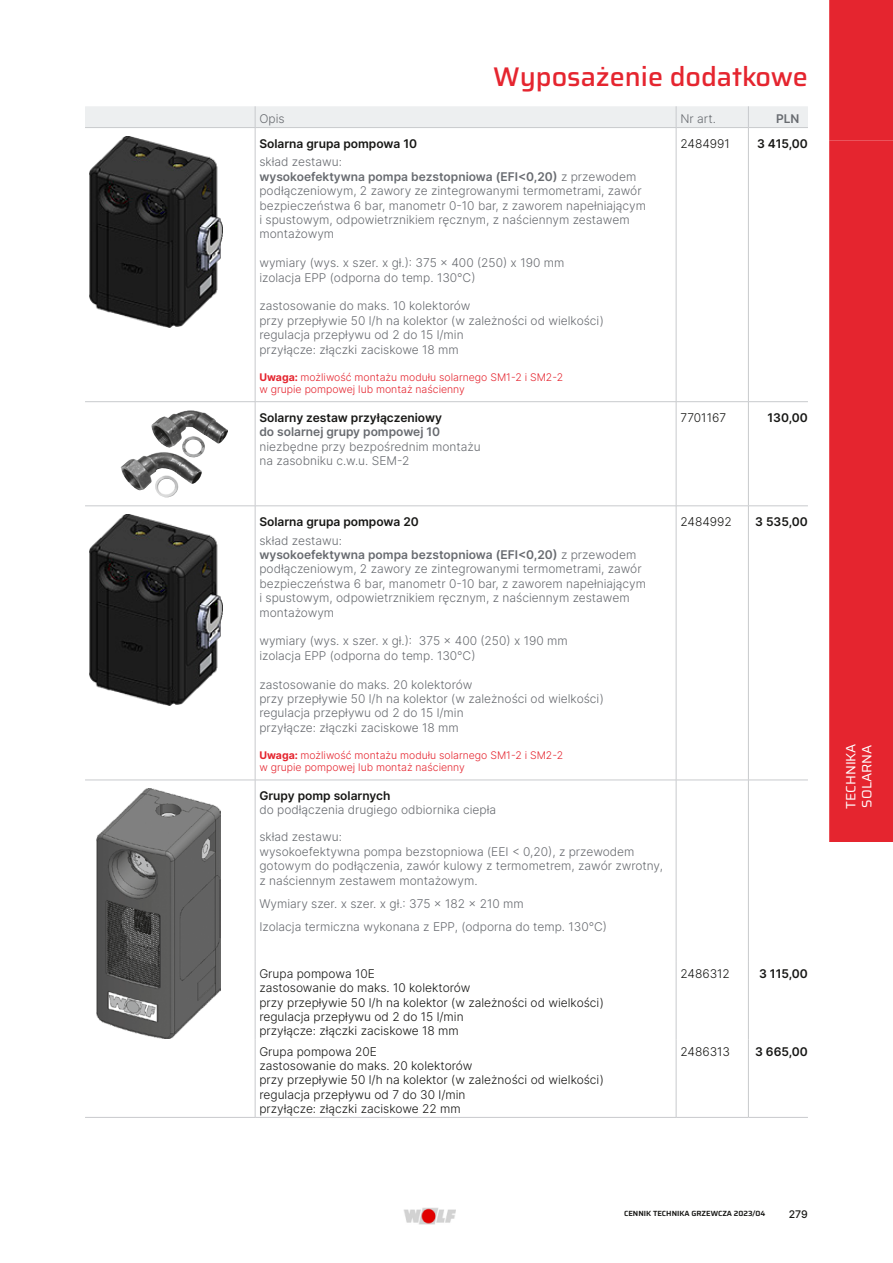
<style>
.page{position:relative;width:893px;height:1263px;background:#fff}
.page>*{position:absolute;margin:0;border:0;box-sizing:border-box;transform-origin:0 0}
.t1{font:500 27px "Saira";color:#e5252f}
.t2{font:13.5px/16.2px "Saira";color:#fff}
.t3{font:300 12px/14.4px "Inter";color:#686b70}
.t4{font:300 12px/14.4px "Inter";color:#171715}
.t5{font:600 12px "Inter";color:#171715}
.t6{font:600 12px "Inter";color:#686b70}
.t7{font:300 10.5px/12.6px "Inter";color:#e5252f}
.t8{font:500 10.5px "Inter";color:#171715}
.t9{font:600 7.5px "Saira";color:#171715}
.s1{font-weight:600}
.s2{font-weight:700}
</style>
<div class="page">
<img style="left:404px;top:1208px;width:51px;height:16px">
<div style="left:829px;top:0;width:64px;height:842px;background:#e5252f"></div>
<hr style="left:255px;top:128px;width:1px;height:273px;background:#c8cacd">
<hr style="left:676px;top:128px;width:1px;height:273px;background:#c8cacd">
<hr style="left:748px;top:128px;width:1px;height:273px;background:#c8cacd">
<hr style="left:85px;top:401px;width:170px;height:1px;background:#c8cacd">
<hr style="left:255px;top:401px;width:421px;height:1px;background:#c8cacd">
<hr style="left:255px;top:402px;width:1px;height:104px;background:#c8cacd">
<hr style="left:676px;top:401px;width:72px;height:1px;background:#c8cacd">
<hr style="left:676px;top:402px;width:1px;height:104px;background:#c8cacd">
<hr style="left:748px;top:401px;width:60px;height:1px;background:#c8cacd">
<hr style="left:748px;top:402px;width:1px;height:104px;background:#c8cacd">
<hr style="left:85px;top:506px;width:170px;height:1px;background:#c8cacd">
<hr style="left:255px;top:506px;width:421px;height:1px;background:#c8cacd">
<hr style="left:255px;top:506px;width:1px;height:274px;background:#c8cacd">
<hr style="left:676px;top:506px;width:72px;height:1px;background:#c8cacd">
<hr style="left:676px;top:506px;width:1px;height:274px;background:#c8cacd">
<hr style="left:748px;top:506px;width:60px;height:1px;background:#c8cacd">
<hr style="left:748px;top:506px;width:1px;height:274px;background:#c8cacd">
<hr style="left:85px;top:780px;width:170px;height:1px;background:#c8cacd">
<hr style="left:85px;top:1117px;width:170px;height:1px;background:#c8cacd">
<hr style="left:255px;top:780px;width:421px;height:1px;background:#c8cacd">
<hr style="left:255px;top:780px;width:1px;height:182px;background:#c8cacd">
<hr style="left:676px;top:780px;width:72px;height:1px;background:#c8cacd">
<hr style="left:676px;top:780px;width:1px;height:182px;background:#c8cacd">
<hr style="left:748px;top:780px;width:60px;height:1px;background:#c8cacd">
<hr style="left:748px;top:780px;width:1px;height:182px;background:#c8cacd">
<hr style="left:255px;top:962px;width:1px;height:78px;background:#c8cacd">
<hr style="left:676px;top:962px;width:1px;height:78px;background:#c8cacd">
<hr style="left:748px;top:962px;width:1px;height:78px;background:#c8cacd">
<hr style="left:255px;top:1040px;width:1px;height:77px;background:#c8cacd">
<hr style="left:676px;top:1040px;width:1px;height:77px;background:#c8cacd">
<hr style="left:748px;top:1040px;width:1px;height:77px;background:#c8cacd">
<hr style="left:255px;top:1117px;width:421px;height:1px;background:#c8cacd">
<hr style="left:676px;top:1117px;width:72px;height:1px;background:#c8cacd">
<hr style="left:748px;top:1117px;width:60px;height:1px;background:#c8cacd">
<div style="left:85px;top:106px;width:723px;height:21px;background:#edeff0"></div>
<hr style="left:85px;top:127px;width:170px;height:1px;background:#c8cacd">
<hr style="left:255px;top:127px;width:421px;height:1px;background:#c8cacd">
<hr style="left:676px;top:127px;width:72px;height:1px;background:#c8cacd">
<hr style="left:748px;top:127px;width:60px;height:1px;background:#c8cacd">
<img style="left:89px;top:136px;width:134px;height:191px">
<img style="left:151px;top:410px;width:61px;height:38px">
<img style="left:89px;top:514px;width:134px;height:191px">
<img style="left:96px;top:788px;width:124px;height:251px">
<h1 class="t1" style="left:493px;top:55px;width:316px">Wyposażenie dodatkowe</h1>
<p class="t3" style="left:259px;top:111px;width:27px">Opis</p>
<p class="t3" style="left:680px;top:111px;width:37px">Nr art.</p>
<p class="t6" style="left:776px;top:110px;width:25px">PLN</p>
<p class="t5" style="left:259px;top:135px;width:159px">Solarna grupa pompowa 10</p>
<p class="t3" style="left:259px;top:155px;width:388px">skład zestawu:<br><span class="s1">wysokoefektywna pompa bezstopniowa (EFI&lt;0,20)</span> z przewodem podłączeniowym, 2 zawory ze zintegrowanymi termometrami, zawór bezpieczeństwa 6 bar, manometr 0-10 bar, z zaworem napełniającym i spustowym, odpowietrznikiem ręcznym, z naściennym zestawem montażowym</p>
<p class="t3" style="left:259px;top:255px;width:306px">wymiary (wys. x szer. x gł.): 375 x 400 (250) x 190 mm izolacja EPP (odporna do temp. 130°C)</p>
<p class="t3" style="left:259px;top:299px;width:346px">zastosowanie do maks. 10 kolektorów<br>przy przepływie 50 l/h na kolektor (w zależności od wielkości) regulacja przepływu od 2 do 15 l/min<br>przyłącze: złączki zaciskowe 18 mm</p>
<p class="t7" style="left:259px;top:370px;width:305px"><span class="s2">Uwaga:</span> możliwość montażu modułu solarnego SM1-2 i SM2-2 w grupie pompowej lub montaż naścienny</p>
<p class="t4" style="left:680px;top:136px;width:51px">2484991</p>
<p class="t5" style="left:757px;top:135px;width:52px">3 415,00</p>
<p class="t5" style="left:259px;top:409px;width:184px">Solarny zestaw przyłączeniowy</p>
<p class="t6" style="left:259px;top:423px;width:182px">do solarnej grupy pompowej 10</p>
<p class="t3" style="left:259px;top:439px;width:223px">niezbędne przy bezpośrednim montażu na zasobniku c.w.u. SEM-2</p>
<p class="t5" style="left:259px;top:513px;width:161px">Solarna grupa pompowa 20</p>
<p class="t3" style="left:259px;top:533px;width:388px">skład zestawu:<br><span class="s1">wysokoefektywna pompa bezstopniowa (EFI&lt;0,20)</span> z przewodem podłączeniowym, 2 zawory ze zintegrowanymi termometrami, zawór bezpieczeństwa 6 bar, manometr 0-10 bar, z zaworem napełniającym i spustowym, odpowietrznikiem ręcznym, z naściennym zestawem montażowym</p>
<p class="t3" style="left:259px;top:634px;width:310px">wymiary (wys. x szer. x gł.): 375 x 400 (250) x 190 mm izolacja EPP (odporna do temp. 130°C)</p>
<p class="t3" style="left:259px;top:677px;width:346px">zastosowanie do maks. 20 kolektorów<br>przy przepływie 50 l/h na kolektor (w zależności od wielkości) regulacja przepływu od 2 do 15 l/min<br>przyłącze: złączki zaciskowe 18 mm</p>
<p class="t7" style="left:259px;top:748px;width:305px"><span class="s2">Uwaga:</span> możliwość montażu modułu solarnego SM1-2 i SM2-2 w grupie pompowej lub montaż naścienny</p>
<p class="t4" style="left:680px;top:410px;width:47px">7701167</p>
<p class="t5" style="left:767px;top:409px;width:42px">130,00</p>
<p class="t4" style="left:680px;top:514px;width:53px">2484992</p>
<p class="t5" style="left:755px;top:513px;width:54px">3 535,00</p>
<p class="t5" style="left:259px;top:787px;width:133px">Grupy pomp solarnych</p>
<p class="t3" style="left:259px;top:802px;width:238px">do podłączenia drugiego odbiornika ciepła</p>
<p class="t3" style="left:259px;top:830px;width:405px">skład zestawu:<br>wysokoefektywna pompa bezstopniowa (EEI &lt; 0,20), z przewodem gotowym do podłączenia, zawór kulowy z termometrem, zawór zwrotny, z naściennym zestawem montażowym.</p>
<p class="t3" style="left:259px;top:891px;width:349px;line-height:23px">Wymiary szer. x szer. x gł.: 375 x 182 x 210 mm<br>Izolacja termiczna wykonana z EPP, (odporna do temp. 130°C)</p>
<p class="t4" style="left:259px;top:966px;width:346px">Grupa pompowa 10E<br>zastosowanie do maks. 10 kolektorów<br>przy przepływie 50 l/h na kolektor (w zależności od wielkości) regulacja przepływu od 2 do 15 l/min<br>przyłącze: złączki zaciskowe 18 mm</p>
<p class="t4" style="left:680px;top:966px;width:51px">2486312</p>
<p class="t5" style="left:759px;top:965px;width:50px">3 115,00</p>
<p class="t4" style="left:259px;top:1044px;width:346px">Grupa pompowa 20E<br>zastosowanie do maks. 20 kolektorów<br>przy przepływie 50 l/h na kolektor (w zależności od wielkości) regulacja przepływu od 7 do 30 l/min<br>przyłącze: złączki zaciskowe 22 mm</p>
<p class="t4" style="left:680px;top:1044px;width:51px">2486313</p>
<p class="t5" style="left:755px;top:1042px;width:54px">3 665,00</p>
<p class="t9" style="left:624px;top:1207px;width:143px">CENNIK TECHNIKA GRZEWCZA 2023/04</p>
<p class="t8" style="left:789px;top:1206px;width:21px">279</p>
<p class="t2" style="left:842px;top:809px;width:67px;rotate:-90deg">TECHNIKA<br>SOLARNA</p>
</div>
